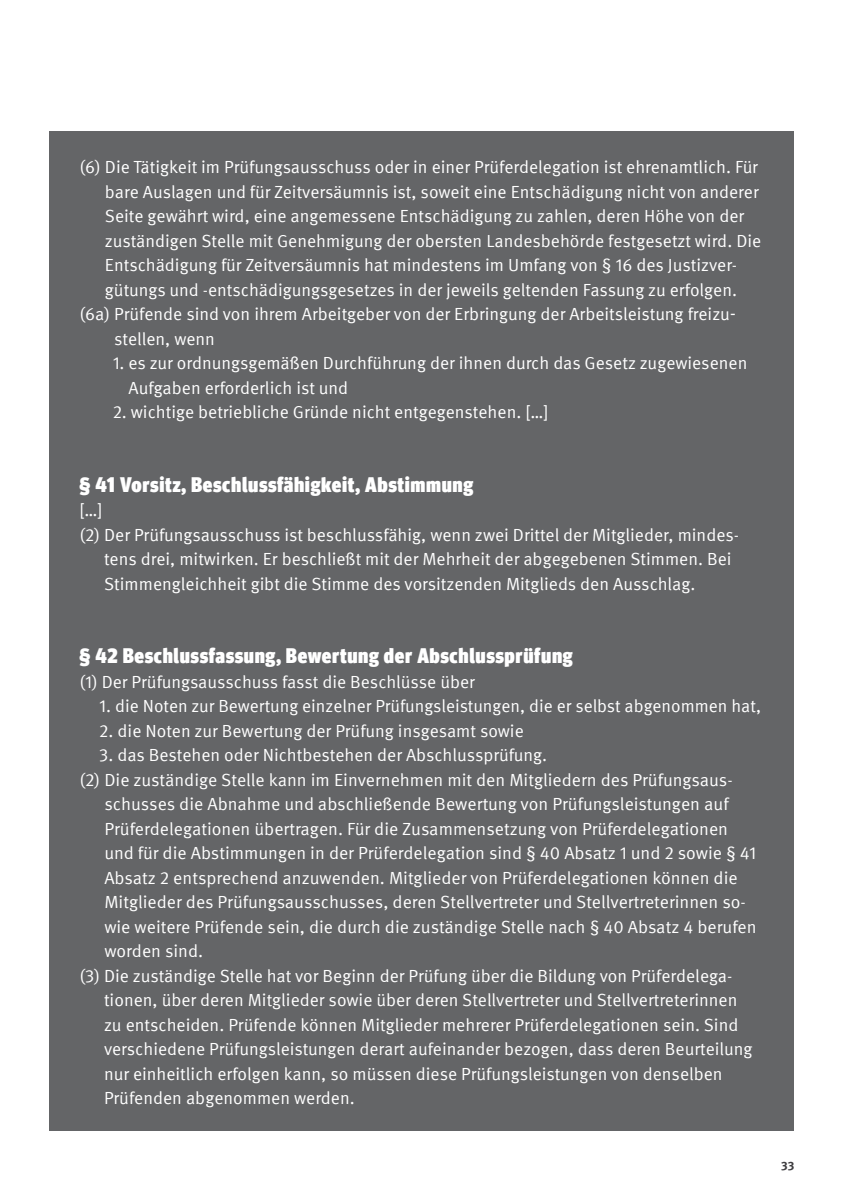
<style>
.page{position:relative;width:844px;height:1191px;background:#fff}
.page>*{position:absolute;margin:0;border:0;box-sizing:border-box;transform-origin:0 0}
.H4___Infobox_Übersch{font:900 condensed 21px "Meta Head IGM";letter-spacing:.03em;color:#fff}
.Fließtext{font:17.5px/24.5px "Meta IGM";color:#fff}
.t1{font:700 12.25px "Meta IGM";color:#3e3d40}
</style>
<div class="page">
<div style="left:50px;top:131px;width:744px;height:1000px;background:#646567"></div>
<p class="Fließtext" style="left:105px;top:154px;width:657px;text-indent:-25px">(6) Die Tätigkeit im Prüfungsausschuss oder in einer Prüferdelegation ist ehrenamtlich. Für bare Auslagen und für Zeitversäumnis ist, soweit eine Entschädigung nicht von anderer Seite gewährt wird, eine angemessene Entschädigung zu zahlen, deren Höhe von der zuständigen Stelle mit Genehmigung der obersten Landesbehörde festgesetzt wird. Die Entschädigung für Zeitversäumnis hat mindestens im Umfang von § 16 des Justizver&shy;gütungs und -entschädigungsgesetzes in der jeweils geltenden Fassung zu erfolgen.</p>
<p class="Fließtext" style="left:114px;top:301px;width:621px;text-indent:-35px">(6a) Prüfende sind von ihrem Arbeitgeber von der Erbringung der Arbeitsleistung freizu&shy;stellen, wenn</p>
<p class="Fließtext" style="left:128px;top:350px;width:620px;text-indent:-16px">1. es zur ordnungsgemäßen Durchführung der ihnen durch das Gesetz zugewiesenen<br>Aufgaben erforderlich ist und</p>
<p class="Fließtext" style="left:113px;top:399px;width:437px">2. wichtige betriebliche Gründe nicht entgegenstehen. […]</p>
<h4 class="H4___Infobox_Übersch" style="left:79px;top:467px;width:395px">§ 41 Vorsitz, Beschlussfähigkeit, Abstimmung</h4>
<p class="Fließtext" style="left:79px;top:497px;width:24px">[…]</p>
<p class="Fließtext" style="left:104px;top:521px;width:636px;text-indent:-25px">(2) Der Prüfungsausschuss ist beschlussfähig, wenn zwei Drittel der Mitglieder, mindes&shy;tens drei, mitwirken. Er beschließt mit der Mehrheit der abgegebenen Stimmen. Bei<br>Stimmengleichheit gibt die Stimme des vorsitzenden Mitglieds den Ausschlag.</p>
<h4 class="H4___Infobox_Übersch" style="left:79px;top:639px;width:494px">§ 42 Beschlussfassung, Bewertung der Abschlussprüfung</h4>
<p class="Fließtext" style="left:79px;top:668px;width:397px">(1) Der Prüfungsausschuss fasst die Beschlüsse über</p>
<p class="Fließtext" style="left:99px;top:693px;width:663px">1. die Noten zur Bewertung einzelner Prüfungsleistungen, die er selbst abgenommen hat,</p>
<p class="Fließtext" style="left:99px;top:717px;width:426px">2. die Noten zur Bewertung der Prüfung insgesamt sowie</p>
<p class="Fließtext" style="left:99px;top:742px;width:449px">3. das Bestehen oder Nichtbestehen der Abschlussprüfung.</p>
<p class="Fließtext" style="left:104px;top:766px;width:653px;text-indent:-25px">(2) Die zuständige Stelle kann im Einvernehmen mit den Mitgliedern des Prüfungsaus&shy;schusses die Abnahme und abschließende Bewertung von Prüfungsleistungen auf Prüferdelegationen übertragen. Für die Zusammensetzung von Prüferdelegationen und für die Abstimmungen in der Prüferdelegation sind § 40 Absatz 1 und 2 sowie § 41<br>Absatz 2 entsprechend anzuwenden. Mitglieder von Prüferdelegationen können die Mitglieder des Prüfungsausschusses, deren Stellvertreter und Stellvertreterinnen so&shy;wie weitere Prüfende sein, die durch die zuständige Stelle nach § 40 Absatz 4 berufen worden sind.</p>
<p class="Fließtext" style="left:104px;top:962px;width:650px;text-indent:-25px">(3) Die zuständige Stelle hat vor Beginn der Prüfung über die Bildung von Prüferdelega&shy;tionen, über deren Mitglieder sowie über deren Stellvertreter und Stellvertreterinnen zu entscheiden. Prüfende können Mitglieder mehrerer Prüferdelegationen sein. Sind verschiedene Prüfungsleistungen derart aufeinander bezogen, dass deren Beurteilung nur einheitlich erfolgen kann, so müssen diese Prüfungsleistungen von denselben Prüfenden abgenommen werden.</p>
<p class="t1" style="left:781px;top:1156px;width:15px">33</p>
</div>
